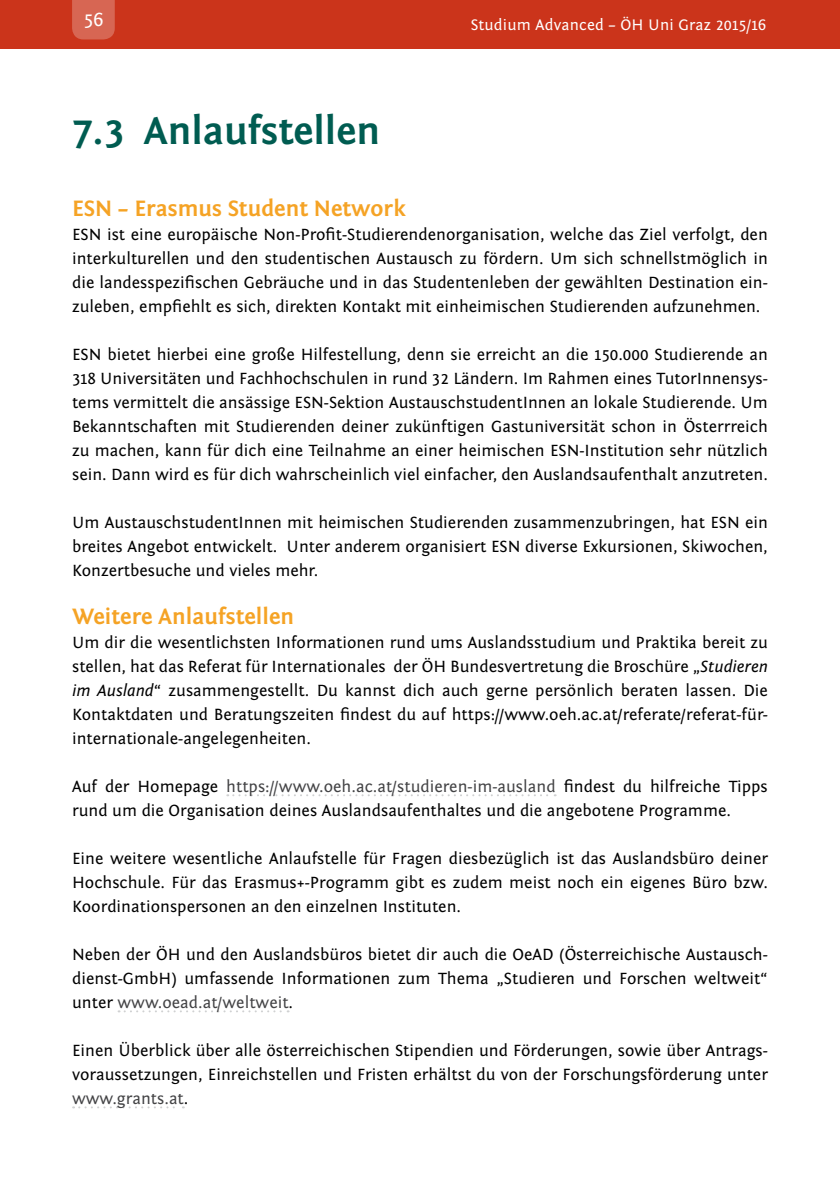
<style>
.page{position:relative;width:840px;height:1191px;background:#fff}
.page>*{position:absolute;margin:0;border:0;box-sizing:border-box;transform-origin:0 0}
.t1{font:700 40px "Fontin Sans";color:#005c51}
.t2{font:700 23px "Fontin Sans";color:#f5a325}
.t3{font:20px "Fontin Sans";color:#fff}
.t4{font:17px/24px "Fontin Sans";color:#000;text-align:justify}
.t5{font:16px "Fontin Sans";letter-spacing:.01em;color:#fff}
.s1{font-style:italic}
.s2{color:#434345}
</style>
<div class="page">
<div style="left:0;top:0;width:839px;height:49px;background:#cb341b"></div>
<div style="left:72px;top:0;width:43px;height:39px;background:#d76653"></div>
<svg style="left:227px;top:794px;width:328px;height:2px"></svg>
<svg style="left:118px;top:1010px;width:170px;height:2px"></svg>
<svg style="left:73px;top:1106px;width:111px;height:2px"></svg>
<p class="t3" style="left:83px;top:8px;width:21px">56</p>
<p class="t5" style="left:470px;top:16px;width:297px">Studium Advanced – ÖH Uni Graz 2015/16</p>
<h1 class="t1" style="left:72px;top:109px;width:309px">7.3 Anlaufstellen</h1>
<h2 class="t2" style="left:72px;top:196px;width:335px">ESN – Erasmus Student Network</h2>
<p class="t4" style="left:72px;top:223px;width:697px">ESN ist eine europäische Non-Profit-Studierendenorganisation, welche das Ziel verfolgt, den interkulturellen und den studentischen Austausch zu fördern. Um sich schnellstmöglich in die landesspezifischen Gebräuche und in das Studentenleben der gewählten Destination ein&shy;zuleben, empfiehlt es sich, direkten Kontakt mit einheimischen Studierenden aufzunehmen.</p>
<p class="t4" style="left:72px;top:343px;width:697px">ESN bietet hierbei eine große Hilfestellung, denn sie erreicht an die 150.000 Studierende an 318 Universitäten und Fachhochschulen in rund 32 Ländern. Im Rahmen eines TutorInnensys&shy;tems vermittelt die ansässige ESN-Sektion AustauschstudentInnen an lokale Studierende. Um Bekanntschaften mit Studierenden deiner zukünftigen Gastuniversität schon in Österrreich zu machen, kann für dich eine Teilnahme an einer heimischen ESN-Institution sehr nützlich sein. Dann wird es für dich wahrscheinlich viel einfacher, den Auslandsaufenthalt anzutreten.</p>
<p class="t4" style="left:72px;top:511px;width:697px">Um AustauschstudentInnen mit heimischen Studierenden zusammenzubringen, hat ESN ein breites Angebot entwickelt. Unter anderem organisiert ESN diverse Exkursionen, Skiwochen, Konzertbesuche und vieles mehr.</p>
<h2 class="t2" style="left:72px;top:604px;width:223px">Weitere Anlaufstellen</h2>
<p class="t4" style="left:72px;top:631px;width:697px">Um dir die wesentlichsten Informationen rund ums Auslandsstudium und Praktika bereit zu stellen, hat das Referat für Internationales der ÖH Bundesvertretung die Broschüre „<span class="s1">Studieren im Ausland</span>“ zusammengestellt. Du kannst dich auch gerne persönlich beraten lassen. Die Kontaktdaten und Beratungszeiten findest du auf https://www.oeh.ac.at/referate/referat-für&shy;internationale-angelegenheiten.</p>
<p class="t4" style="left:72px;top:775px;width:697px">Auf der Homepage <span class="s2">https://www.oeh.ac.at/studieren-im-ausland</span> findest du hilfreiche Tipps rund um die Organisation deines Auslandsaufenthaltes und die angebotene Programme.</p>
<p class="t4" style="left:72px;top:847px;width:697px">Eine weitere wesentliche Anlaufstelle für Fragen diesbezüglich ist das Auslandsbüro deiner Hochschule. Für das Erasmus+-Programm gibt es zudem meist noch ein eigenes Büro bzw.<br>Koordinationspersonen an den einzelnen Instituten.</p>
<p class="t4" style="left:72px;top:943px;width:697px">Neben der ÖH und den Auslandsbüros bietet dir auch die OeAD (Österreichische Austausch&shy;dienst-GmbH) umfassende Informationen zum Thema „Studieren und Forschen weltweit“ unter <span class="s2">www.oead.at/weltweit</span>.</p>
<p class="t4" style="left:72px;top:1039px;width:697px">Einen Überblick über alle österreichischen Stipendien und Förderungen, sowie über Antrags&shy;voraussetzungen, Einreichstellen und Fristen erhältst du von der Forschungsförderung unter <span class="s2">www.grants.at</span>.</p>
</div>
